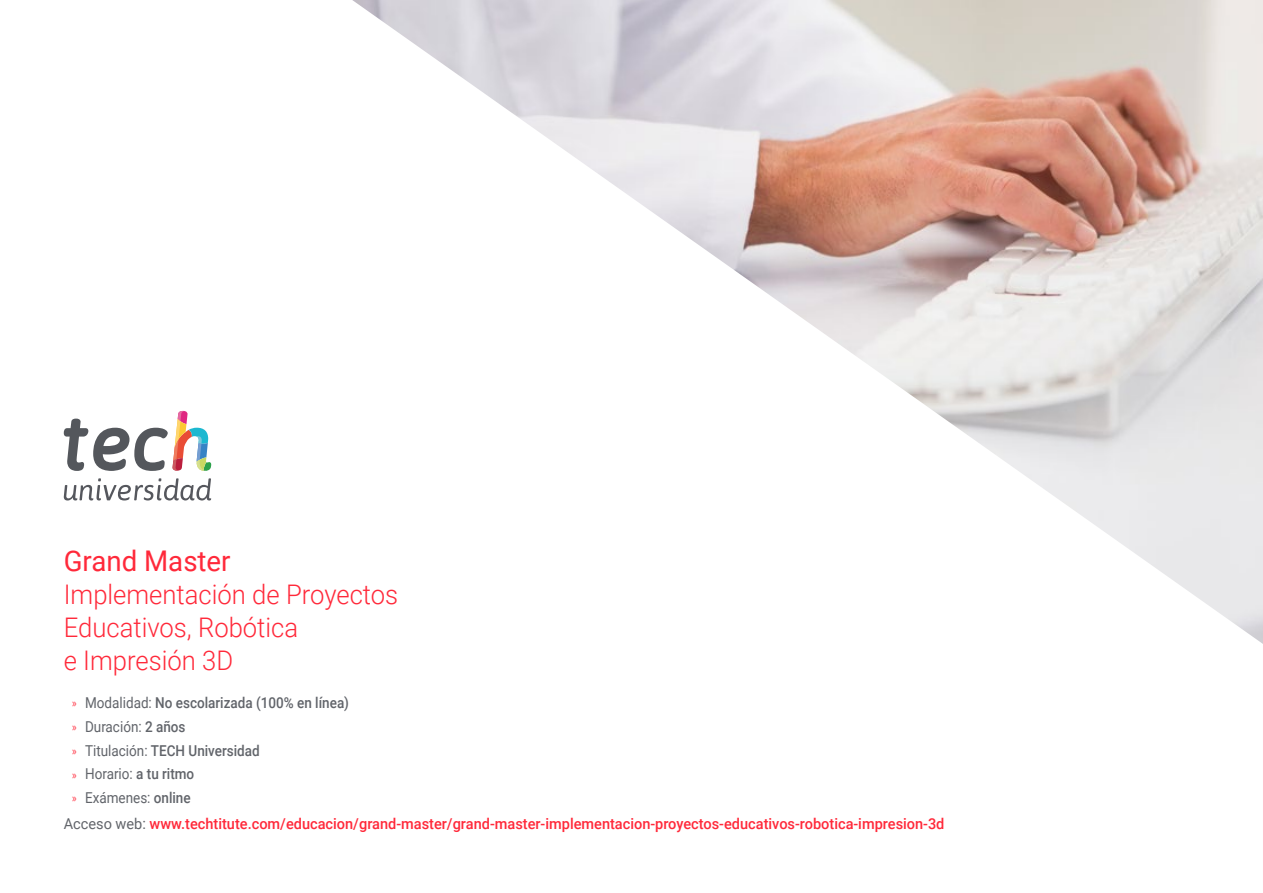
<style>
.page{position:relative;width:1263px;height:893px;background:#fff}
.page>*{position:absolute;margin:0;border:0;box-sizing:border-box;transform-origin:0 0}
.t1{font:28.5px "Roboto";color:#ff293a}
.t2{font:300 27px/33px "Roboto";color:#ff293a;scale:.95 1}
.t3{font:500 15px "Roboto";color:#ff293a}
.t4{font:500 15px/23.7px "Roboto";color:#61646a;scale:.9 1}
.s1{font-family:"Myriad Pro";font-weight:400;font-size:12px;color:#ff293a}
.s2{font-weight:400}
.s3{font-weight:400;color:#61646a}
</style>
<div class="page">
<img style="left:352px;top:0;width:911px;height:644px">
<svg style="left:64px;top:411px;width:147px;height:60px"></svg>
<svg style="left:64px;top:478px;width:147px;height:22px"></svg>
<h1 class="t1" style="left:64px;top:541px;width:168px">Grand Master</h1>
<h2 class="t2" style="left:64px;top:577px;width:354px">Implementación de Proyectos<br>Educativos, Robótica<br>e Impresión 3D</h2>
<p class="t4" style="left:72px;top:690px;width:309px"><span class="s1">»</span> <span class="s2">Modalidad:</span> No escolarizada (100% en línea) <span class="s1">»</span> <span class="s2">Duración:</span> 2 años<br><span class="s1">»</span> <span class="s2">Titulación:</span> TECH Universidad<br><span class="s1">»</span> <span class="s2">Horario:</span> a tu ritmo<br><span class="s1">»</span> <span class="s2">Exámenes:</span> online</p>
<p class="t3" style="left:64px;top:813px;width:882px"><span class="s3">Acceso web:</span> www.techtitute.com/educacion/grand-master/grand-master-implementacion-proyectos-educativos-robotica-impresion-3d</p>
</div>
